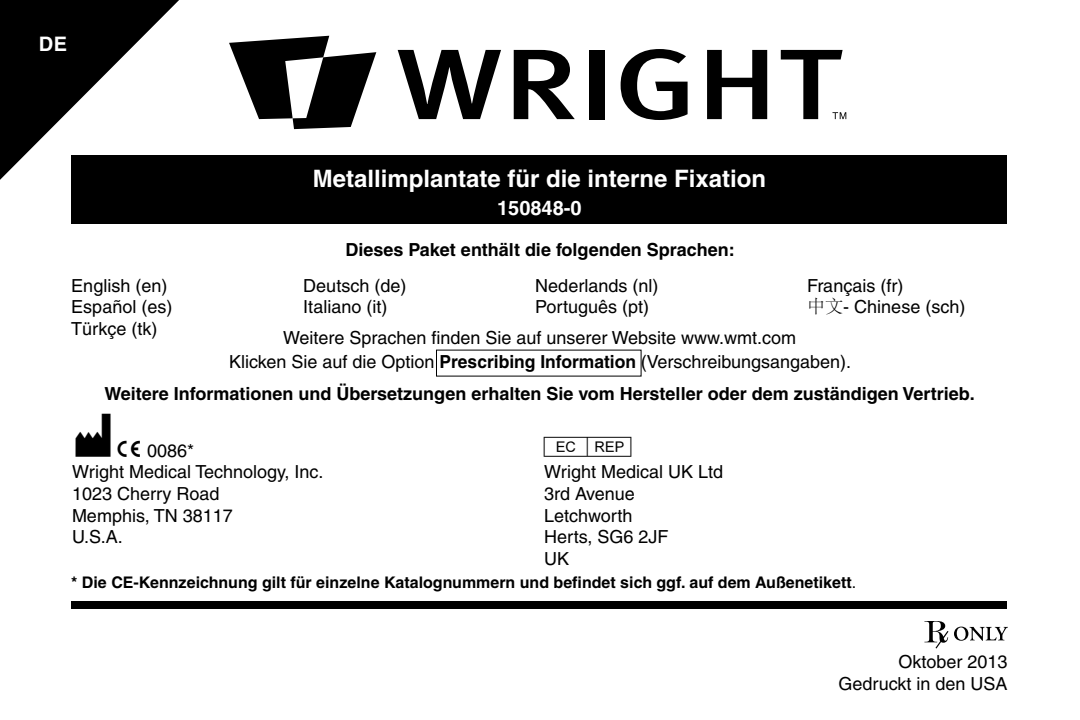
<style>
.page{position:relative;width:1080px;height:720px;background:#fff}
.page>*{position:absolute;margin:0;border:0;box-sizing:border-box;transform-origin:0 0}
.t1{font:48px "mdd en 980";color:#000}
.t2{font:700 24px "Helvetica";color:#fff}
.t3{font:700 20px "Helvetica";color:#fff}
.t4{font:18px/21.6px "Helvetica";color:#000;text-align:right}
.t5{font:700 18px "Helvetica";color:#000}
.t6{font:700 16px "Helvetica";color:#000}
.s1{font-family:"ST Song Std Light Acro"}
.s2{font-weight:700}
.s3{font-family:"mdd en 980"}
.s4{font-weight:400}
</style>
<div class="page">
<div style="left:71px;top:156px;width:936px;height:68px;background:#000"></div>
<svg style="left:924px;top:621px;width:84px;height:28px"></svg>
<div style="left:71px;top:602px;width:936px;height:7px;background:#000"></div>
<svg style="left:0;top:0;width:179px;height:180px;fill:#000"></svg>
<svg style="left:398px;top:50px;width:103px;height:69px"></svg>
<svg style="left:514px;top:50px;width:61px;height:69px"></svg>
<div style="left:589px;top:50px;width:15px;height:69px;background:#000"></div>
<svg style="left:621px;top:49px;width:67px;height:71px"></svg>
<svg style="left:707px;top:50px;width:60px;height:69px"></svg>
<svg style="left:229px;top:36px;width:147px;height:93px"></svg>
<svg style="left:781px;top:50px;width:65px;height:69px"></svg>
<p class="t3" style="left:39px;top:32px;width:30px">DE</p>
<h2 class="t2" style="left:313px;top:163px;width:455px">Metallimplantate für die interne Fixation</h2>
<p class="t3" style="left:497px;top:195px;width:86px">150848-0</p>
<p class="t5" style="left:345px;top:239px;width:391px">Dieses Paket enthält die folgenden Sprachen:</p>
<p class="t4" style="left:71px;top:274px;width:98px">English (en)</p>
<p class="t4" style="left:303px;top:274px;width:105px">Deutsch (de)</p>
<p class="t4" style="left:535px;top:274px;width:125px">Nederlands (nl)</p>
<p class="t4" style="left:807px;top:274px;width:98px">Français (fr)</p>
<p class="t4" style="left:71px;top:296px;width:103px">Español (es)</p>
<p class="t4" style="left:303px;top:296px;width:86px">Italiano (it)</p>
<p class="t4" style="left:535px;top:296px;width:115px">Português (pt)</p>
<p class="t4" style="left:807px;top:296px;width:160px"><span class="s1">中文</span>- Chinese (sch)</p>
<p class="t4" style="left:71px;top:318px;width:88px">Türkçe (tk)</p>
<p class="t4" style="left:229px;top:326px;width:624px;line-height:24px;text-align:center">Weitere Sprachen finden Sie auf unserer Website www.wmt.com<br>Klicken Sie auf die Option <span class="s2">Prescribing Information</span> (Verschreibungsangaben).</p>
<p class="t5" style="left:104px;top:382px;width:872px">Weitere Informationen und Übersetzungen erhalten Sie vom Hersteller oder dem zuständigen Vertrieb.</p>
<h1 class="t1" style="left:72px;top:412px;width:41px">M</h1>
<p class="t4" style="left:72px;top:461px;width:253px">Wright Medical Technology, Inc.</p>
<p class="t4" style="left:117px;top:440px;width:79px"><span class="s3">C</span> 0086*</p>
<h1 class="t1" style="left:540px;top:412px;width:99px">P</h1>
<p class="t4" style="left:544px;top:461px;width:181px">Wright Medical UK Ltd</p>
<p class="t4" style="left:72px;top:483px;width:149px">1023 Cherry Road</p>
<p class="t4" style="left:544px;top:483px;width:92px">3rd Avenue</p>
<p class="t4" style="left:72px;top:504px;width:162px">Memphis, TN 38117</p>
<p class="t4" style="left:544px;top:504px;width:90px">Letchworth</p>
<p class="t4" style="left:72px;top:526px;width:52px">U.S.A.</p>
<p class="t4" style="left:544px;top:526px;width:126px;text-align:left">Herts, SG6 2JF<br>UK</p>
<p class="t6" style="left:71px;top:573px;width:786px">* Die CE-Kennzeichnung gilt für einzelne Katalognummern und befindet sich ggf. auf dem Außenetikett<span class="s4">.</span></p>
<p class="t4" style="left:838px;top:651px;width:170px">Oktober 2013<br>Gedruckt in den USA</p>
</div>
